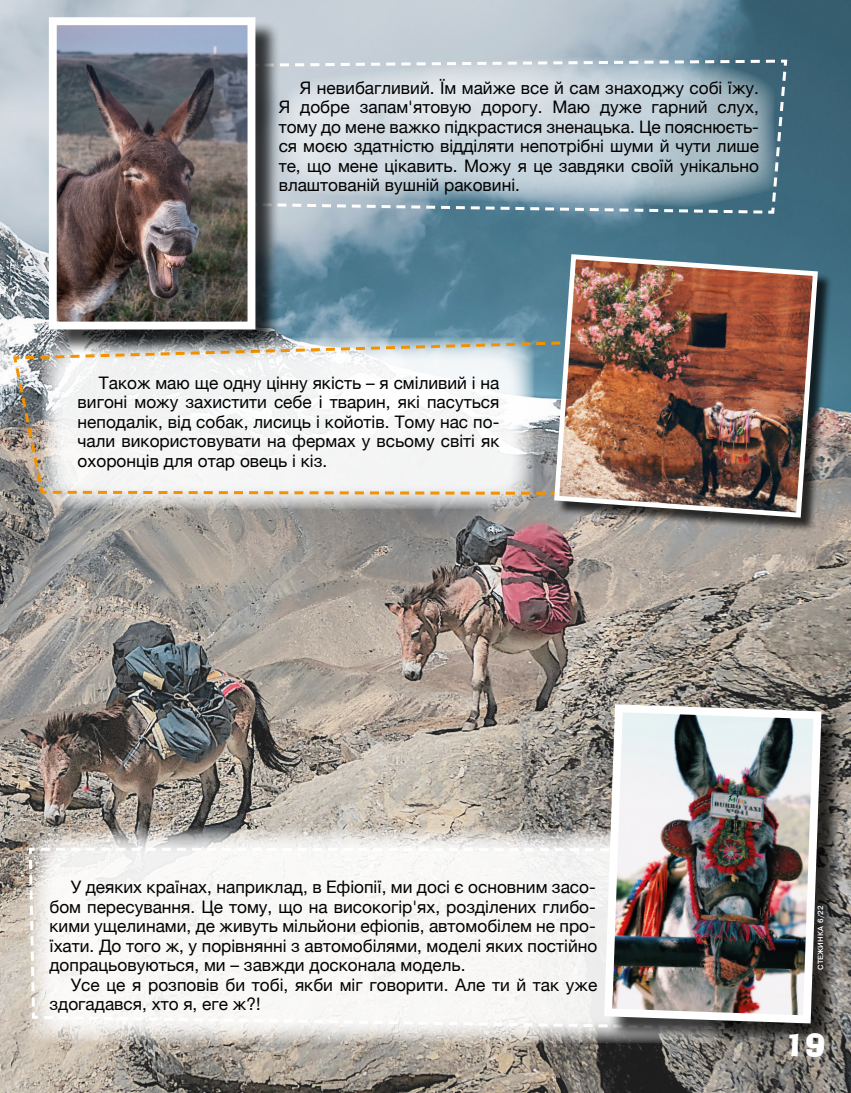
<style>
.page{position:relative;width:851px;height:1093px;background:#fff}
.page>*{position:absolute;margin:0;border:0;box-sizing:border-box;transform-origin:0 0}
.t1{font:30px "Ad Lib BT";color:#fff}
.t2{font:17.25px/19.5px "Helvetica Neue";color:#000;text-align:justify}
.t3{font:500 7.5px "Pragmatica";color:#fff}
</style>
<div class="page">
<img style="left:0;top:0;width:850px;height:1093px">
<svg style="left:29px;top:828px;width:698px;height:215px;background:#cdc9c4"></svg>
<svg style="left:41px;top:337px;width:493px;height:172px;background:#b9bbbb"></svg>
<svg style="left:11px;top:339px;width:540px;height:157px"></svg>
<svg style="left:280px;top:208px;width:508px;height:7px;background:#829faf"></svg>
<svg style="left:27px;top:846px;width:580px;height:184px"></svg>
<svg style="left:280px;top:46px;width:512px;height:162px;background:#b5c5ce"></svg>
<div style="left:556px;top:256px;width:276px;height:276px;background:#000;opacity:.75"></div>
<img style="left:551px;top:252px;width:269px;height:268px">
<div style="left:607px;top:707px;width:238px;height:341px;background:#000;opacity:.75"></div>
<img style="left:600px;top:700px;width:225px;height:327px">
<div style="left:52px;top:21px;width:228px;height:333px;background:#000;opacity:.75"></div>
<img style="left:58px;top:26px;width:188px;height:294px">
<div style="left:49px;top:17px;width:206px;height:312px;border:8px solid #fff"></div>
<p class="t2" style="left:278px;top:79px;width:482px;text-indent:21px">Я невибагливий. Їм майже все й сам знаходжу собі їжу.<br>Я добре запам'ятовую дорогу. Маю дуже гарний слух, тому до мене важко підкрастися зненацька. Це пояснюєть&shy;ся моєю здатністю відділяти непотрібні шуми й чути лише те, що мене цікавить. Можу я це завдяки своїй унікально влаштованій вушній раковині.</p>
<p class="t2" style="left:78px;top:374px;width:423px;text-indent:21px">Також маю ще одну цінну якість – я сміливий і на вигоні можу захистити себе і тварин, які пасуться неподалік, від собак, лисиць і койотів. Тому нас по&shy;чали використовувати на фермах у всьому світі як охоронців для отар овець і кіз.</p>
<p class="t2" style="left:49px;top:878px;width:549px;text-indent:21px">У деяких країнах, наприклад, в Ефіопії, ми досі є основним засо&shy;бом пересування. Це тому, що на високогір'ях, розділених глибо&shy;кими ущелинами, де живуть мільйони ефіопів, автомобілем не про&shy;їхати. До того ж, у порівнянні з автомобілями, моделі яких постійно допрацьовуються, ми – завжди досконала модель.</p>
<p class="t2" style="left:49px;top:975px;width:549px;text-indent:21px">Усе це я розповів би тобі, якби міг говорити. Але ти й так уже здогадався, хто я, еге ж?!</p>
<p class="t3" style="left:815px;top:969px;width:65px;rotate:-90deg">СТЕЖИНКА 6/22</p>
<h1 class="t1" style="left:784px;top:1023px;width:42px">19</h1>
</div>
